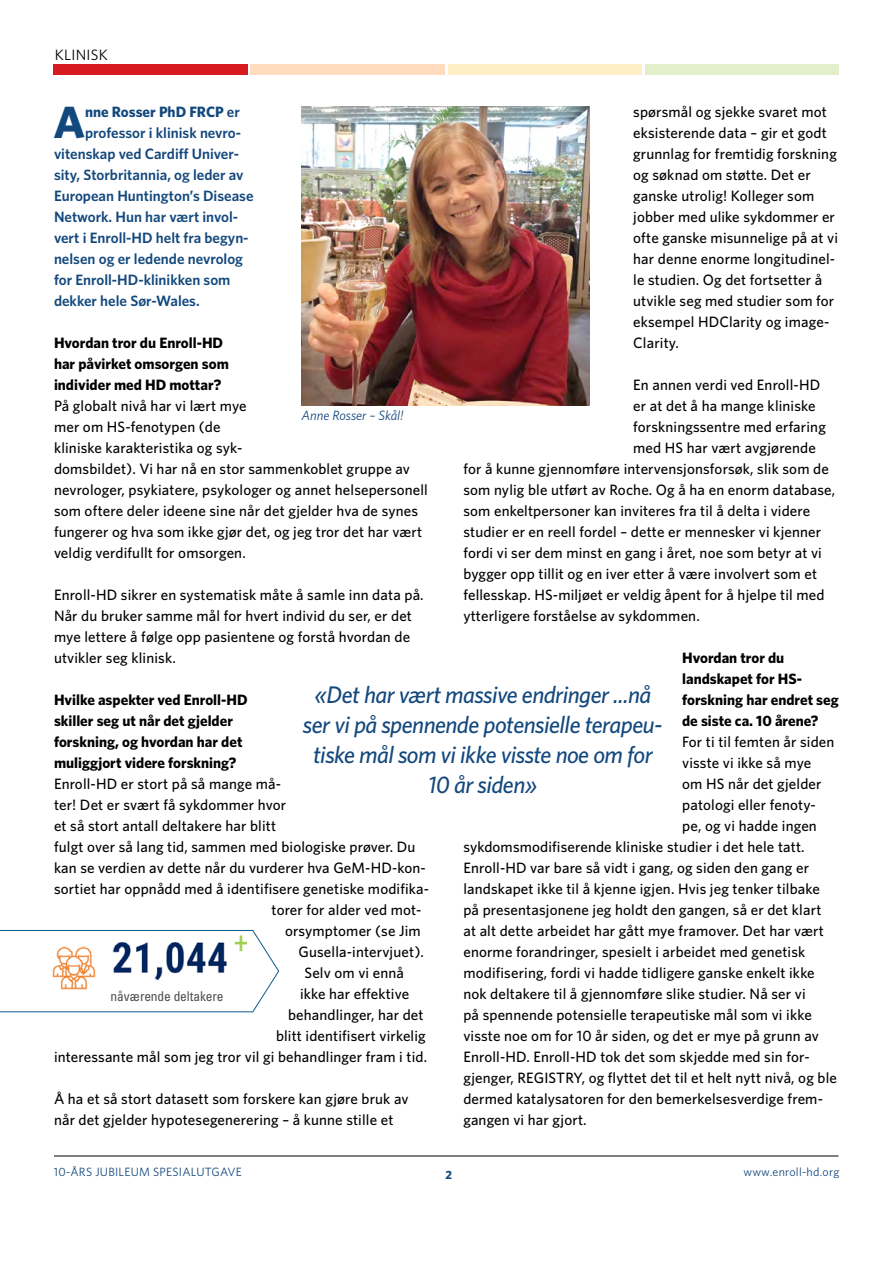
<style>
.page{position:relative;width:893px;height:1263px;background:#fff}
.page>*{position:absolute;margin:0;border:0;box-sizing:border-box;transform-origin:0 0}
.t1{font:700 45.15px "Whitney";color:#13487d}
.t2{font:italic 500 24px/30px "Whitney";letter-spacing:-.02em;color:#13487d;text-align:center}
.t3{font:500 15px/21px "Whitney";letter-spacing:.01em;color:#000}
.t4{font:700 15px/21px "Whitney";color:#000}
.t5{font:600 15px "Whitney";color:#13487d}
.t6{font:700 15px "Whitney";color:#13487d}
.t7{font:15px "Whitney";letter-spacing:.02em;color:#000}
.t8{font:condensed 13.5px "Univers";letter-spacing:-.01em;color:#4d4d4f}
.t9{font:italic 13.5px "Whitney";color:#13487d}
.t10{font:12px "Whitney";letter-spacing:.02em;color:#13487d}
.t11{font:700 12px "Whitney";color:#13487d}
.s1{font-weight:600}
</style>
<div class="page">
<hr style="left:54px;top:1155px;width:784px;height:1px;background:#000">
<svg style="left:0;top:929px;width:280px;height:84px"></svg>
<div style="left:448px;top:65px;width:194px;height:10px;background:#ffefc6"></div>
<div style="left:645px;top:65px;width:194px;height:10px;background:#e3efcb"></div>
<div style="left:53px;top:65px;width:195px;height:10px;background:#d71920"></div>
<div style="left:251px;top:65px;width:194px;height:10px;background:#fedcbd"></div>
<img style="left:302px;top:106px;width:287px;height:299px">
<div style="left:111px;top:989px;width:142px;height:17px;background:#fff"></div>
<p class="t7" style="left:55px;top:44px;width:55px">KLINISK</p>
<p class="t3" style="left:633px;top:101px;width:206px">spørsmål og sjekke svaret mot eksisterende data – gir et godt grunnlag for fremtidig forskning og søknad om støtte. Det er ganske utrolig! Kolleger som jobber med ulike sykdommer er ofte ganske misunnelige på at vi har denne enorme longitudinel&shy;le studien. Og det fortsetter å utvikle seg med studier som for eksempel HDClarity og image-<br>Clarity.</p>
<p class="t3" style="left:633px;top:374px;width:189px">En annen verdi ved Enroll-HD</p>
<p class="t3" style="left:633px;top:395px;width:184px">er at det å ha mange kliniske</p>
<p class="t3" style="left:633px;top:416px;width:194px">forskningssentre med erfaring</p>
<p class="t3" style="left:633px;top:437px;width:184px">med HS har vært avgjørende</p>
<p class="t3" style="left:463px;top:458px;width:367px">for å kunne gjennomføre intervensjonsforsøk, slik som de</p>
<p class="t3" style="left:463px;top:479px;width:373px">som nylig ble utført av Roche. Og å ha en enorm database,</p>
<p class="t3" style="left:463px;top:500px;width:348px">som enkeltpersoner kan inviteres fra til å delta i videre</p>
<p class="t3" style="left:463px;top:521px;width:359px">studier er en reell fordel – dette er mennesker vi kjenner</p>
<p class="t3" style="left:463px;top:542px;width:360px">fordi vi ser dem minst en gang i året, noe som betyr at vi</p>
<p class="t3" style="left:463px;top:563px;width:355px">bygger opp tillit og en iver etter å være involvert som et</p>
<p class="t3" style="left:463px;top:584px;width:363px">fellesskap. HS-miljøet er veldig åpent for å hjelpe til med</p>
<p class="t3" style="left:463px;top:605px;width:238px">ytterligere forståelse av sykdommen.</p>
<p class="t4" style="left:682px;top:647px;width:158px">Hvordan tror du landskapet for HS&shy;forskning har endret seg de siste ca. 10 årene?</p>
<p class="t3" style="left:682px;top:731px;width:154px">For ti til femten år siden</p>
<p class="t3" style="left:682px;top:752px;width:131px">visste vi ikke så mye</p>
<p class="t3" style="left:682px;top:773px;width:141px">om HS når det gjelder</p>
<p class="t3" style="left:682px;top:794px;width:135px">patologi eller fenoty-</p>
<p class="t3" style="left:682px;top:815px;width:136px">pe, og vi hadde ingen</p>
<p class="t3" style="left:463px;top:836px;width:343px">sykdomsmodifiserende kliniske studier i det hele tatt.</p>
<p class="t3" style="left:463px;top:857px;width:347px">Enroll-HD var bare så vidt i gang, og siden den gang er</p>
<p class="t3" style="left:463px;top:878px;width:358px">landskapet ikke til å kjenne igjen. Hvis jeg tenker tilbake</p>
<p class="t3" style="left:463px;top:899px;width:360px">på presentasjonene jeg holdt den gangen, så er det klart</p>
<p class="t3" style="left:463px;top:920px;width:362px">at alt dette arbeidet har gått mye framover. Det har vært</p>
<p class="t3" style="left:463px;top:941px;width:344px">enorme forandringer, spesielt i arbeidet med genetisk</p>
<p class="t3" style="left:463px;top:962px;width:353px">modifisering, fordi vi hadde tidligere ganske enkelt ikke</p>
<p class="t3" style="left:463px;top:983px;width:344px">nok deltakere til å gjennomføre slike studier. Nå ser vi</p>
<p class="t3" style="left:463px;top:1004px;width:350px">på spennende potensielle terapeutiske mål som vi ikke</p>
<p class="t3" style="left:463px;top:1025px;width:357px">visste noe om for 10 år siden, og det er mye på grunn av</p>
<p class="t3" style="left:463px;top:1046px;width:348px">Enroll-HD. Enroll-HD tok det som skjedde med sin for-</p>
<p class="t3" style="left:463px;top:1067px;width:375px">gjenger, REGISTRY, og flyttet det til et helt nytt nivå, og ble</p>
<p class="t3" style="left:463px;top:1088px;width:361px">dermed katalysatoren for den bemerkelsesverdige frem-</p>
<p class="t3" style="left:463px;top:1109px;width:125px">gangen vi har gjort.</p>
<h1 class="t1" style="left:53px;top:92px;width:33px">A</h1>
<p class="t6" style="left:85px;top:102px;width:156px">nne Rosser PhD FRCP <span class="s1">er</span></p>
<p class="t5" style="left:85px;top:123px;width:158px">professor i klinisk nevro-</p>
<p class="t5" style="left:54px;top:144px;width:187px">vitenskap ved Cardiff Univer-</p>
<p class="t5" style="left:54px;top:165px;width:191px">sity, Storbritannia, og leder av</p>
<p class="t5" style="left:54px;top:186px;width:201px">European Huntington’s Disease</p>
<p class="t5" style="left:54px;top:207px;width:186px">Network. Hun har vært invol-</p>
<p class="t5" style="left:54px;top:228px;width:196px">vert i Enroll-HD helt fra begyn-</p>
<p class="t5" style="left:54px;top:249px;width:191px">nelsen og er ledende nevrolog</p>
<p class="t5" style="left:54px;top:270px;width:178px">for Enroll-HD-klinikken som</p>
<p class="t5" style="left:54px;top:291px;width:147px">dekker hele Sør-Wales.</p>
<p class="t4" style="left:54px;top:332px;width:176px">Hvordan tror du Enroll-HD har påvirket omsorgen som individer med HD mottar?</p>
<p class="t3" style="left:54px;top:395px;width:375px">På globalt nivå har vi lært mye<br>mer om HS-fenotypen (de<br>kliniske karakteristika og syk-<br>domsbildet). Vi har nå en stor sammenkoblet gruppe av nevrologer, psykiatere, psykologer og annet helsepersonell som oftere deler ideene sine når det gjelder hva de synes fungerer og hva som ikke gjør det, og jeg tror det har vært veldig verdifullt for omsorgen.</p>
<p class="t3" style="left:54px;top:584px;width:371px">Enroll-HD sikrer en systematisk måte å samle inn data på.<br>Når du bruker samme mål for hvert individ du ser, er det mye lettere å følge opp pasientene og forstå hvordan de utvikler seg klinisk.</p>
<p class="t4" style="left:54px;top:689px;width:195px">Hvilke aspekter ved Enroll-HD skiller seg ut når det gjelder forskning, og hvordan har det muliggjort videre forskning?</p>
<p class="t3" style="left:54px;top:773px;width:229px">Enroll-HD er stort på så mange må-</p>
<p class="t3" style="left:54px;top:794px;width:234px">ter! Det er svært få sykdommer hvor</p>
<p class="t3" style="left:54px;top:815px;width:224px">et så stort antall deltakere har blitt</p>
<p class="t3" style="left:54px;top:836px;width:363px">fulgt over så lang tid, sammen med biologiske prøver. Du</p>
<p class="t3" style="left:54px;top:857px;width:373px">kan se verdien av dette når du vurderer hva GeM-HD-kon-</p>
<p class="t3" style="left:54px;top:878px;width:377px">sortiet har oppnådd med å identifisere genetiske modifika-</p>
<p class="t3" style="left:271px;top:899px;width:151px">torer for alder ved mot-</p>
<p class="t3" style="left:285px;top:920px;width:137px">orsymptomer (se Jim</p>
<p class="t3" style="left:298px;top:941px;width:127px">Gusella-intervjuet).</p>
<p class="t3" style="left:304px;top:962px;width:101px">Selv om vi ennå</p>
<p class="t3" style="left:300px;top:983px;width:111px">ikke har effektive</p>
<p class="t3" style="left:288px;top:1004px;width:137px">behandlinger, har det</p>
<p class="t3" style="left:276px;top:1025px;width:151px">blitt identifisert virkelig</p>
<p class="t3" style="left:54px;top:1046px;width:375px">interessante mål som jeg tror vil gi behandlinger fram i tid.</p>
<p class="t3" style="left:54px;top:1088px;width:356px">Å ha et så stort datasett som forskere kan gjøre bruk av når det gjelder hypotesegenerering – å kunne stille et</p>
<p class="t9" style="left:302px;top:407px;width:104px">Anne Rosser – Skål!</p>
<h2 class="t2" style="left:303px;top:679px;width:361px">«Det har vært massive endringer ...nå ser vi på spennende potensielle terapeu&shy;tiske mål som vi ikke visste noe om for<br>10 år siden»</h2>
<p class="t8" style="left:111px;top:987px;width:115px">nåværende deltakere</p>
<p class="t10" style="left:54px;top:1164px;width:190px">10-ÅRS JUBILEUM SPESIALUTGAVE</p>
<p class="t10" style="left:743px;top:1164px;width:97px">www.enroll-hd.org</p>
<p class="t11" style="left:445px;top:1167px;width:8px">2</p>
</div>
